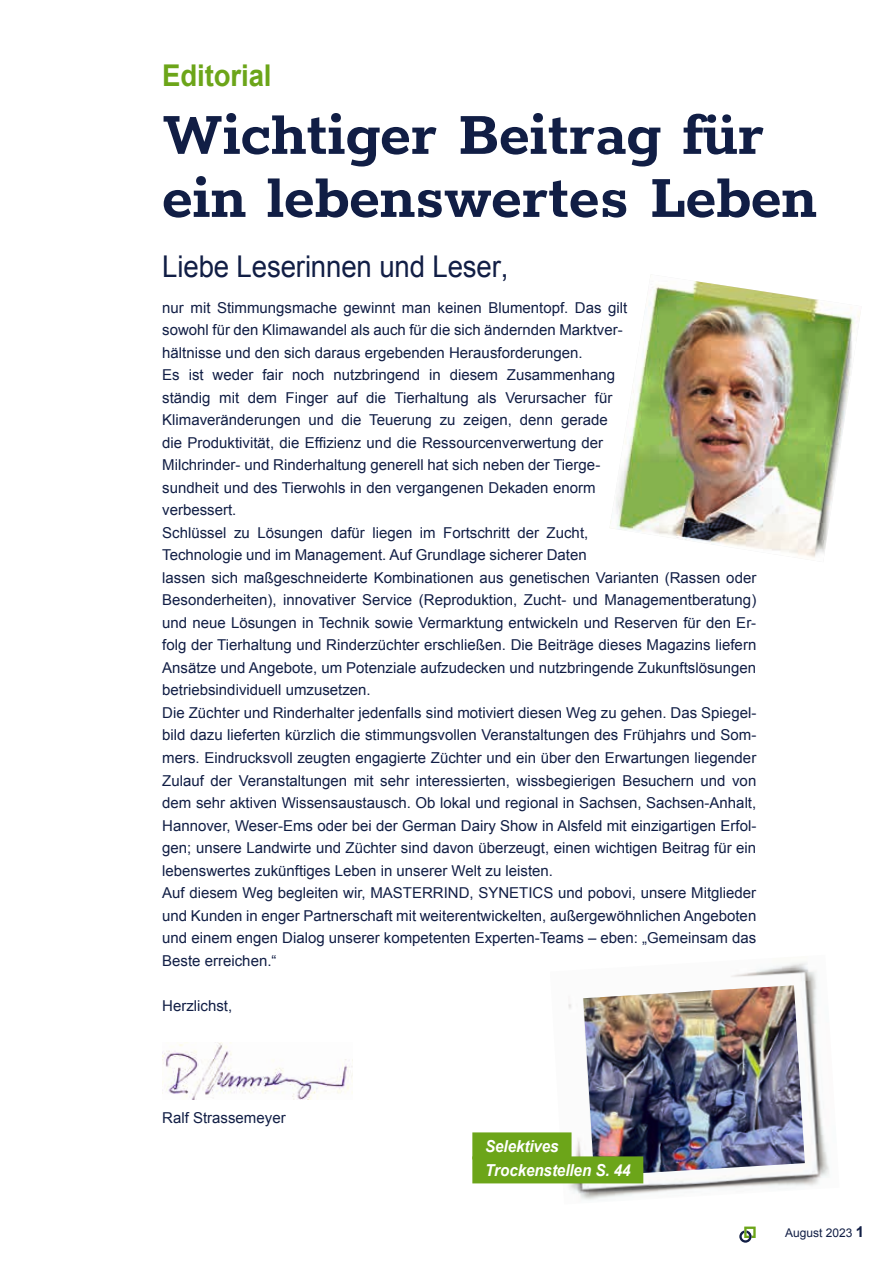
<style>
.page{position:relative;width:893px;height:1263px;background:#fff}
.page>*{position:absolute;margin:0;border:0;box-sizing:border-box;transform-origin:0 0}
.t1{font:700 66px/63px "Rokkitt";color:#111e45}
.t2{font:30px "Arial";letter-spacing:-.005em;color:#111e45;scale:.92 1}
.t3{font:700 30px "Arial";letter-spacing:-.005em;color:#6ca519;scale:.92 1}
.t4{font:italic 700 16.5px/24px "Arial";letter-spacing:-.005em;color:#fff;scale:.92 1}
.t5{font:15px/22.5px "Arial";color:#111e45}
.t6{font:12px "Arial";color:#111e45}
.s1{font-weight:700;font-size:15px}
</style>
<div class="page">
<img style="left:162px;top:1042px;width:190px;height:58px">
<img style="left:610px;top:281px;width:251px;height:277px">
<img style="left:550px;top:963px;width:279px;height:237px">
<img style="left:583px;top:985px;width:222px;height:191px">
<div style="left:472px;top:1132px;width:99px;height:27px;background:#6ca519"></div>
<div style="left:472px;top:1156px;width:171px;height:27px;background:#6ca519"></div>
<svg style="left:739px;top:1226px;width:17px;height:17px"></svg>
<h2 class="t3" style="left:162px;top:55px;width:120px">Editorial</h2>
<h1 class="t1" style="left:162px;top:99px;width:656px">Wichtiger Beitrag für ein lebenswertes Leben</h1>
<h2 class="t2" style="left:162px;top:247px;width:378px">Liebe Leserinnen und Leser,</h2>
<p class="t5" style="left:162px;top:297px;width:595px">nur mit Stimmungsmache gewinnt man keinen Blumentopf. Das gilt<br>sowohl für den Klimawandel als auch für die sich ändernden Marktver-<br>hältnisse und den sich daraus ergebenden Herausforderungen.<br>Es ist weder fair noch nutzbringend in diesem Zusammenhang<br>ständig mit dem Finger auf die Tierhaltung als Verursacher für<br>Klimaveränderungen und die Teuerung zu zeigen, denn gerade<br>die Produktivität, die Effizienz und die Ressourcenverwertung der<br>Milchrinder- und Rinderhaltung generell hat sich neben der Tierge-<br>sundheit und des Tierwohls in den vergangenen Dekaden enorm<br>verbessert.<br>Schlüssel zu Lösungen dafür liegen im Fortschritt der Zucht,<br>Technologie und im Management. Auf Grundlage sicherer Daten<br>lassen sich maßgeschneiderte Kombinationen aus genetischen Varianten (Rassen oder Besonderheiten), innovativer Service (Reproduktion, Zucht- und Managementberatung) und neue Lösungen in Technik sowie Vermarktung entwickeln und Reserven für den Er&shy;folg der Tierhaltung und Rinderzüchter erschließen. Die Beiträge dieses Magazins liefern Ansätze und Angebote, um Potenziale aufzudecken und nutzbringende Zukunftslösungen betriebsindividuell umzusetzen.<br>Die Züchter und Rinderhalter jedenfalls sind motiviert diesen Weg zu gehen. Das Spiegel&shy;bild dazu lieferten kürzlich die stimmungsvollen Veranstaltungen des Frühjahrs und Som&shy;mers. Eindrucksvoll zeugten engagierte Züchter und ein über den Erwartungen liegender Zulauf der Veranstaltungen mit sehr interessierten, wissbegierigen Besuchern und von dem sehr aktiven Wissensaustausch. Ob lokal und regional in Sachsen, Sachsen-Anhalt, Hannover, Weser-Ems oder bei der German Dairy Show in Alsfeld mit einzigartigen Erfol&shy;gen; unsere Landwirte und Züchter sind davon überzeugt, einen wichtigen Beitrag für ein lebenswertes zukünftiges Leben in unserer Welt zu leisten.<br>Auf diesem Weg begleiten wir, MASTERRIND, SYNETICS und pobovi, unsere Mitglieder und Kunden in enger Partnerschaft mit weiterentwickelten, außergewöhnlichen Angeboten und einem engen Dialog unserer kompetenten Experten-Teams – eben: „Gemeinsam das Beste erreichen.“</p>
<p class="t5" style="left:162px;top:994px;width:72px">Herzlichst,</p>
<p class="t5" style="left:162px;top:1107px;width:125px">Ralf Strassemeyer</p>
<p class="t4" style="left:485px;top:1134px;width:160px">Selektives<br>Trockenstellen S. 44</p>
<p class="t6" style="left:785px;top:1225px;width:81px">August 2023 <span class="s1">1</span></p>
</div>
